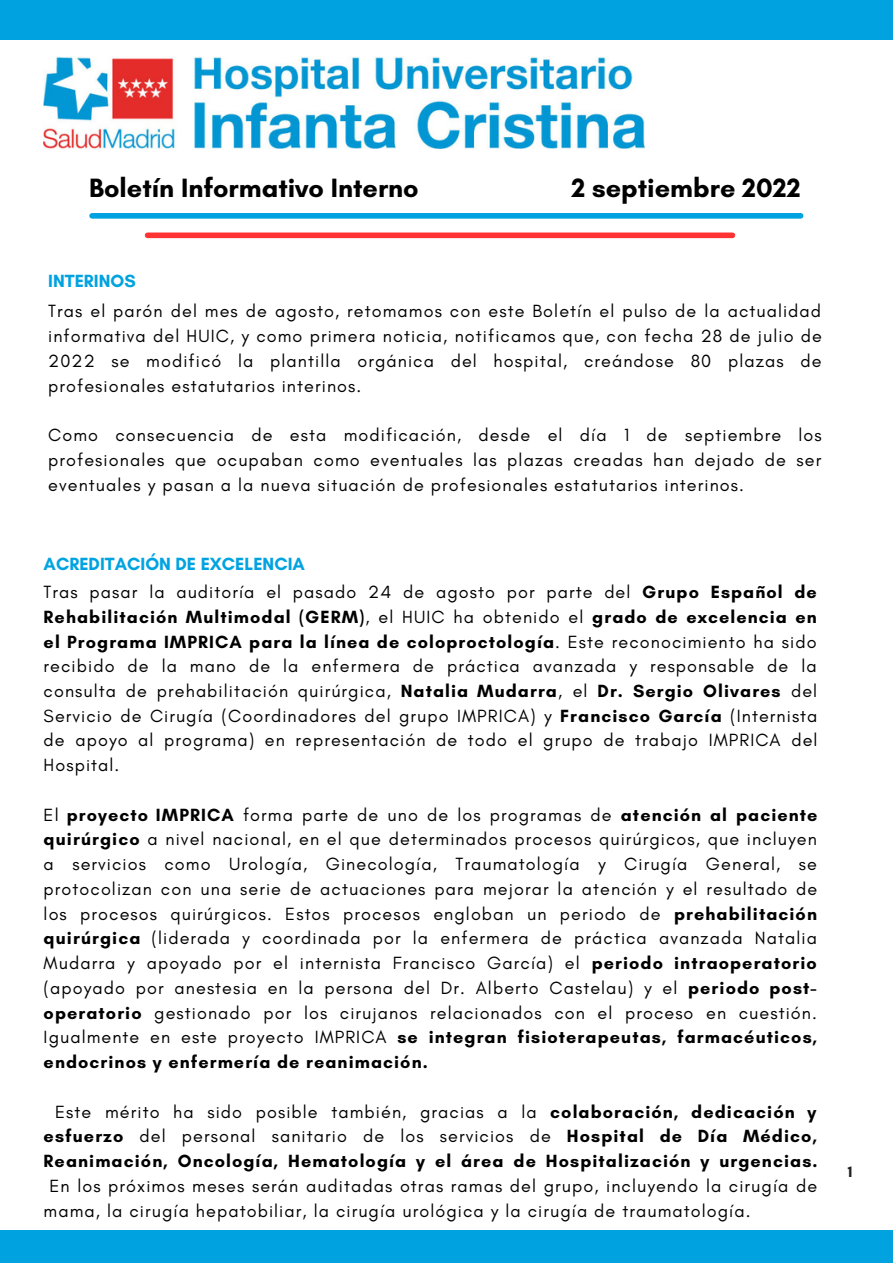
<style>
.page{position:relative;width:893px;height:1264px;background:#fff}
.page>*{position:absolute;margin:0;border:0;box-sizing:border-box;transform-origin:0 0}
.t1{font:700 27px "Glacial Indifference";color:#000}
.t2{font:18px/24.8px "Glacial Indifference";letter-spacing:.06em;color:#000;text-align:justify}
.t3{font:700 18px/24.8px "Glacial Indifference";letter-spacing:.06em;color:#000;text-align:center}
.t4{font:700 18px "Glacial Indifference";color:#00a3e0}
.t5{font:700 15.75px "Glacial Indifference";color:#222}
.s1{font-weight:700}
.s2{font-weight:400}
</style>
<div class="page">
<img style="left:44px;top:56px;width:600px;height:93px">
<div style="left:92px;top:213px;width:708px;height:6px;background:#00a3e0"></div>
<div style="left:147px;top:232px;width:585px;height:6px;background:#f33"></div>
<div style="left:0;top:0;width:892px;height:39px;background:#00a3e0"></div>
<div style="left:0;top:1230px;width:892px;height:32px;background:#00a3e0"></div>
<h1 class="t1" style="left:89px;top:172px;width:331px">Boletín Informativo Interno</h1>
<h1 class="t1" style="left:571px;top:172px;width:231px">2 septiembre 2022</h1>
<p class="t4" style="left:48px;top:270px;width:89px">INTERINOS</p>
<p class="t2" style="left:48px;top:299px;width:775px">Tras el parón del mes de agosto, retomamos con este Boletín el pulso de la actualidad informativa del HUIC, y como primera noticia, notificamos que, con fecha 28 de julio de 2022 se modificó la plantilla orgánica del hospital, creándose 80 plazas de profesionales estatutarios interinos.</p>
<p class="t2" style="left:48px;top:422px;width:775px">Como consecuencia de esta modificación, desde el día 1 de septiembre los profesionales que ocupaban como eventuales las plazas creadas han dejado de ser eventuales y pasan a la nueva situación de profesionales estatutarios interinos.</p>
<p class="t4" style="left:44px;top:553px;width:263px">ACREDITACIÓN DE EXCELENCIA</p>
<p class="t2" style="left:44px;top:579px;width:775px">Tras pasar la auditoría el pasado 24 de agosto por parte del <span class="s1">Grupo Español de Rehabilitación Multimodal (GERM)</span>, el HUIC ha obtenido el <span class="s1">grado de excelencia en el Programa IMPRICA para la línea de coloproctología</span>. Este reconocimiento ha sido recibido de la mano de la enfermera de práctica avanzada y responsable de la consulta de prehabilitación quirúrgica, <span class="s1">Natalia Mudarra</span>, el <span class="s1">Dr. Sergio Olivares</span> del Servicio de Cirugía (Coordinadores del grupo IMPRICA) y <span class="s1">Francisco García</span> (Internista de apoyo al programa) en representación de todo el grupo de trabajo IMPRICA del Hospital.</p>
<p class="t2" style="left:44px;top:802px;width:775px">El <span class="s1">proyecto IMPRICA</span> forma parte de uno de los programas de <span class="s1">atención al paciente quirúrgico</span> a nivel nacional, en el que determinados procesos quirúrgicos, que incluyen a servicios como Urología, Ginecología, Traumatología y Cirugía General, se protocolizan con una serie de actuaciones para mejorar la atención y el resultado de los procesos quirúrgicos. Estos procesos engloban un periodo de <span class="s1">prehabilitación quirúrgica</span> (liderada y coordinada por la enfermera de práctica avanzada Natalia Mudarra y apoyado por el internista Francisco García) el <span class="s1">periodo intraoperatorio </span>(apoyado por anestesia en la persona del Dr. Alberto Castelau) y el <span class="s1">periodo post&shy;operatorio</span> gestionado por los cirujanos relacionados con el proceso en cuestión.<br>Igualmente en este proyecto IMPRICA <span class="s1">se integran fisioterapeutas, farmacéuticos, endocrinos y enfermería de reanimación.</span></p>
<p class="t3" style="left:44px;top:1098px;width:775px"><span class="s2">Este mérito ha sido posible también, gracias a la</span> colaboración, dedicación y esfuerzo <span class="s2">del personal sanitario de los servicios de</span> Hospital de Día Médico,<br>Reanimación, Oncología, Hematología y el área de Hospitalización y urgencias.</p>
<p class="t2" style="left:44px;top:1173px;width:775px;text-indent:6px">En los próximos meses serán auditadas otras ramas del grupo, incluyendo la cirugía de mama, la cirugía hepatobiliar, la cirugía urológica y la cirugía de traumatología.</p>
<p class="t5" style="left:847px;top:1161px;width:6px">1</p>
</div>
